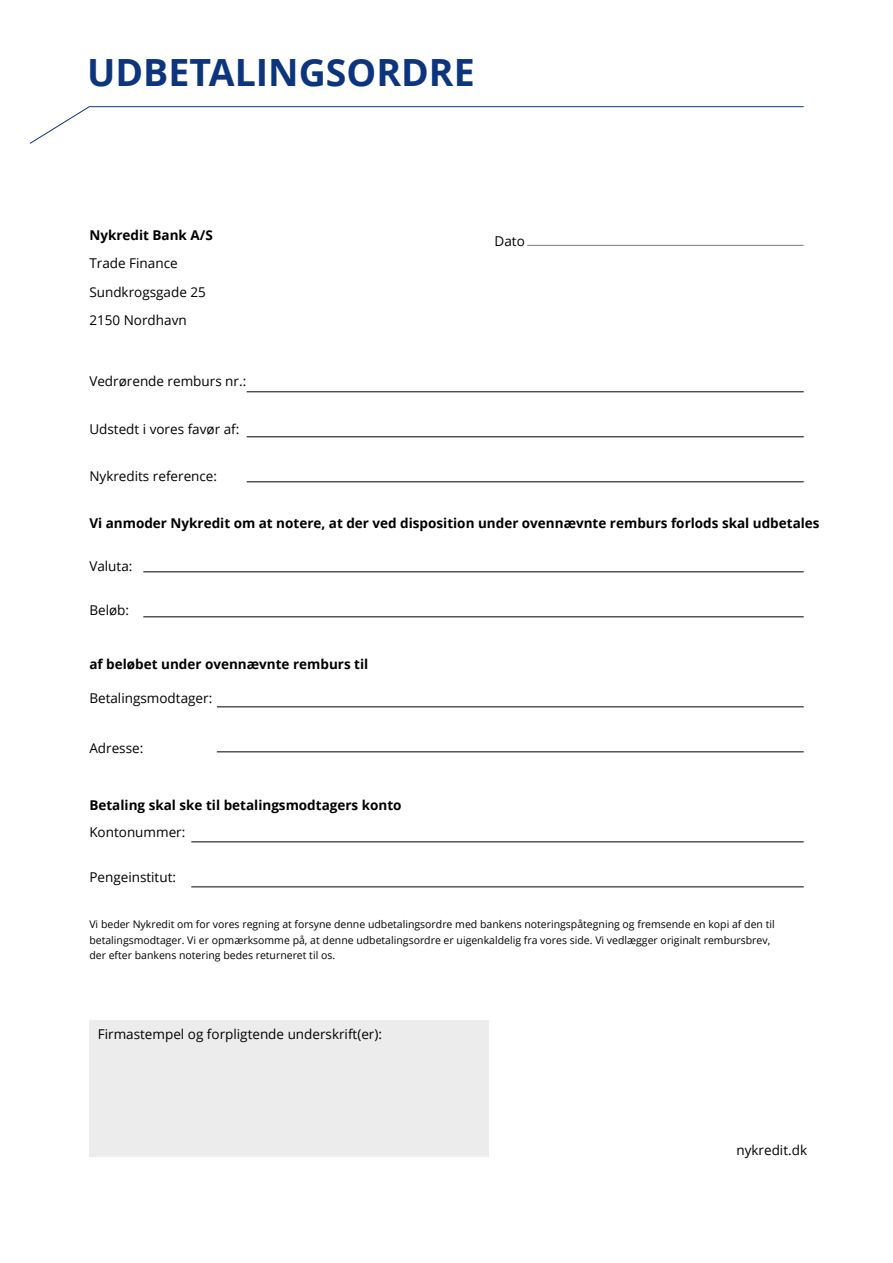
<style>
.page{position:relative;width:893px;height:1263px;background:#fff}
.page>*{position:absolute;margin:0;border:0;box-sizing:border-box;transform-origin:0 0}
.t1{font:700 37.5px "Open Sans";color:#0c357e}
.t2{font:700 13.5px/26.8px "Open Sans";color:#000}
.t3{font:13.5px "Open Sans";color:#000}
.t4{font:13.5px/28.5px "Open Sans";color:#000}
.t5{font:10.5px/15.8px "Open Sans";color:#000}
.s1{font-weight:700}
.s2{font-style:inherit}
.s3{font-weight:400}
</style>
<div class="page">
<div style="left:89px;top:1020px;width:400px;height:137px;background:#ececec"></div>
<svg style="left:29px;top:106px;width:775px;height:38px"></svg>
<hr style="left:527px;top:245px;width:277px;height:1px;background:#7a7a7a">
<hr style="left:247px;top:391px;width:557px;height:1px;background:#000">
<hr style="left:247px;top:436px;width:557px;height:1px;background:#000">
<hr style="left:247px;top:481px;width:557px;height:1px;background:#000">
<hr style="left:143px;top:571px;width:661px;height:1px;background:#000">
<hr style="left:143px;top:616px;width:661px;height:1px;background:#000">
<hr style="left:217px;top:706px;width:587px;height:1px;background:#000">
<hr style="left:217px;top:751px;width:587px;height:1px;background:#000">
<hr style="left:191px;top:841px;width:613px;height:1px;background:#000">
<hr style="left:191px;top:886px;width:613px;height:1px;background:#000">
<p class="t1" style="left:87px;top:46px;width:389px">UDBETALINGSORDRE</p>
<p class="t4" style="left:89px;top:220px;width:125px"><span class="s1">Nykredit Bank A/S<br></span><span class="s2">Trade Finance<br></span>Sundkrogsgade 25<br>2150 Nordhavn</p>
<p class="t3" style="left:89px;top:372px;width:158px">Vedrørende remburs nr.:</p>
<p class="t3" style="left:89px;top:419px;width:151px">Udstedt i vores favør af:</p>
<p class="t3" style="left:89px;top:467px;width:129px">Nykredits reference:</p>
<p class="t3" style="left:495px;top:232px;width:32px">Dato</p>
<p class="t2" style="left:89px;top:509px;width:732px">Vi anmoder Nykredit om at notere, at der ved disposition under ovennævnte remburs forlods skal udbetales</p>
<p class="t3" style="left:89px;top:557px;width:45px">Valuta:</p>
<p class="t3" style="left:89px;top:600px;width:41px">Beløb:</p>
<p class="t2" style="left:89px;top:650px;width:280px">af beløbet under ovennævnte remburs til</p>
<p class="t3" style="left:89px;top:689px;width:124px">Betalingsmodtager:</p>
<p class="t3" style="left:89px;top:739px;width:55px">Adresse:</p>
<p class="t2" style="left:89px;top:791px;width:314px">Betaling skal ske til betalingsmodtagers konto<br><span class="s3">Kontonummer:</span></p>
<p class="t3" style="left:89px;top:868px;width:88px">Pengeinstitut:</p>
<p class="t5" style="left:89px;top:916px;width:687px">Vi beder Nykredit om for vores regning at forsyne denne udbetalingsordre med bankens noteringspåtegning og fremsende en kopi af den til betalingsmodtager. Vi er opmærksomme på, at denne udbetalingsordre er uigenkaldelig fra vores side. Vi vedlægger originalt rembursbrev, der efter bankens notering bedes returneret til os.</p>
<p class="t3" style="left:98px;top:1025px;width:286px">Firmastempel og forpligtende underskrift(er):</p>
<p class="t3" style="left:736px;top:1141px;width:72px">nykredit.dk</p>
</div>
